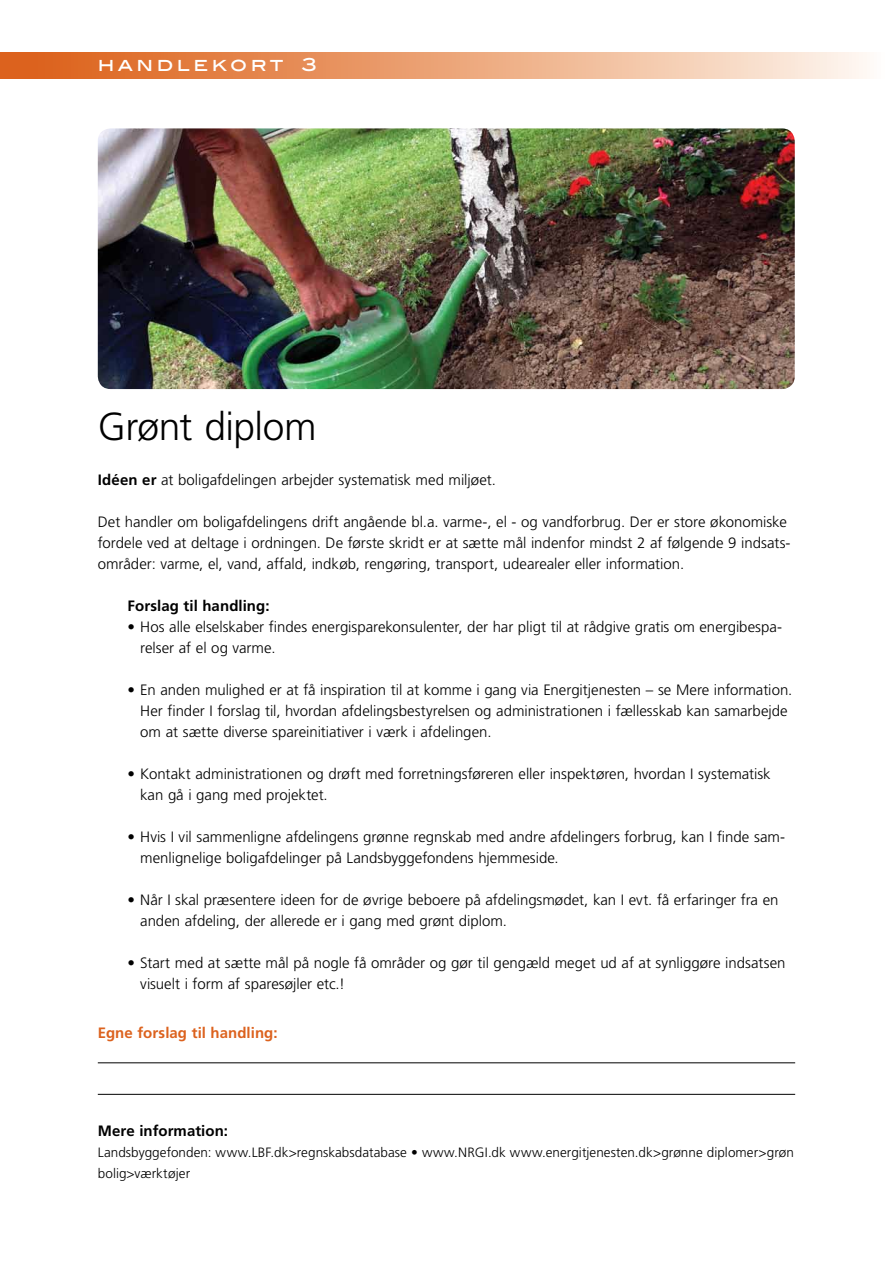
<style>
.page{position:relative;width:893px;height:1263px;background:#fff}
.page>*{position:absolute;margin:0;border:0;box-sizing:border-box;transform-origin:0 0}
.t1{font:300 39px "Frutiger LT";letter-spacing:-.015em;color:#000}
.t2{font:500 18px "Blair ITC";letter-spacing:.19em;color:#fff}
.t3{font:300 15px/21px "Frutiger LT";color:#000}
.t4{font:700 15px "Frutiger LT";letter-spacing:.005em;color:#000}
.t5{font:700 15px "Frutiger LT";letter-spacing:.005em;color:#dc621e}
.t6{font:300 13.5px/21px "Frutiger LT";letter-spacing:.005em;color:#000}
.s1{font-weight:700}
</style>
<div class="page">
<svg style="left:0;top:52px;width:867px;height:27px;background:#eba57a"></svg>
<img style="left:98px;top:128px;width:697px;height:261px">
<hr style="left:98px;top:1062px;width:697px;height:1px;background:#000">
<hr style="left:98px;top:1094px;width:697px;height:1px;background:#000">
<p class="t2" style="left:98px;top:54px;width:221px">HANDLEKORT 3</p>
<h1 class="t1" style="left:98px;top:404px;width:220px">Grønt diplom</h1>
<p class="t3" style="left:98px;top:469px;width:400px"><span class="s1">Idéen er</span> at boligafdelingen arbejder systematisk med miljøet.</p>
<p class="t3" style="left:98px;top:511px;width:694px">Det handler om boligafdelingens drift angående bl.a. varme-, el - og vandforbrug. Der er store økonomiske fordele ved at deltage i ordningen. De første skridt er at sætte mål indenfor mindst 2 af følgende 9 indsats&shy;områder: varme, el, vand, affald, indkøb, rengøring, transport, udearealer eller information.</p>
<p class="t4" style="left:128px;top:597px;width:144px">Forslag til handling:</p>
<p class="t3" style="left:140px;top:616px;width:643px;text-indent:-13px">• Hos alle elselskaber findes energisparekonsulenter, der har pligt til at rådgive gratis om energibespa&shy;relser af el og varme.</p>
<p class="t3" style="left:140px;top:679px;width:654px;text-indent:-13px">• En anden mulighed er at få inspiration til at komme i gang via Energitjenesten – se Mere information.<br>Her finder I forslag til, hvordan afdelingsbestyrelsen og administrationen i fællesskab kan samarbejde om at sætte diverse spareinitiativer i værk i afdelingen.</p>
<p class="t3" style="left:140px;top:763px;width:632px;text-indent:-13px">• Kontakt administrationen og drøft med forretningsføreren eller inspektøren, hvordan I systematisk kan gå i gang med projektet.</p>
<p class="t3" style="left:140px;top:826px;width:646px;text-indent:-13px">• Hvis I vil sammenligne afdelingens grønne regnskab med andre afdelingers forbrug, kan I finde sam&shy;menlignelige boligafdelinger på Landsbyggefondens hjemmeside.</p>
<p class="t3" style="left:140px;top:889px;width:640px;text-indent:-13px">• Når I skal præsentere ideen for de øvrige beboere på afdelingsmødet, kan I evt. få erfaringer fra en anden afdeling, der allerede er i gang med grønt diplom.</p>
<p class="t3" style="left:140px;top:952px;width:647px;text-indent:-13px">• Start med at sætte mål på nogle få områder og gør til gengæld meget ud af at synliggøre indsatsen visuelt i form af sparesøjler etc.!</p>
<p class="t5" style="left:98px;top:1024px;width:181px">Egne forslag til handling:</p>
<p class="t4" style="left:98px;top:1122px;width:132px">Mere information:</p>
<p class="t6" style="left:98px;top:1142px;width:698px">Landsbyggefonden: www.LBF.dk&gt;regnskabsdatabase • www.NRGI.dk www.energitjenesten.dk&gt;grønne diplomer&gt;grøn bolig&gt;værktøjer</p>
</div>
